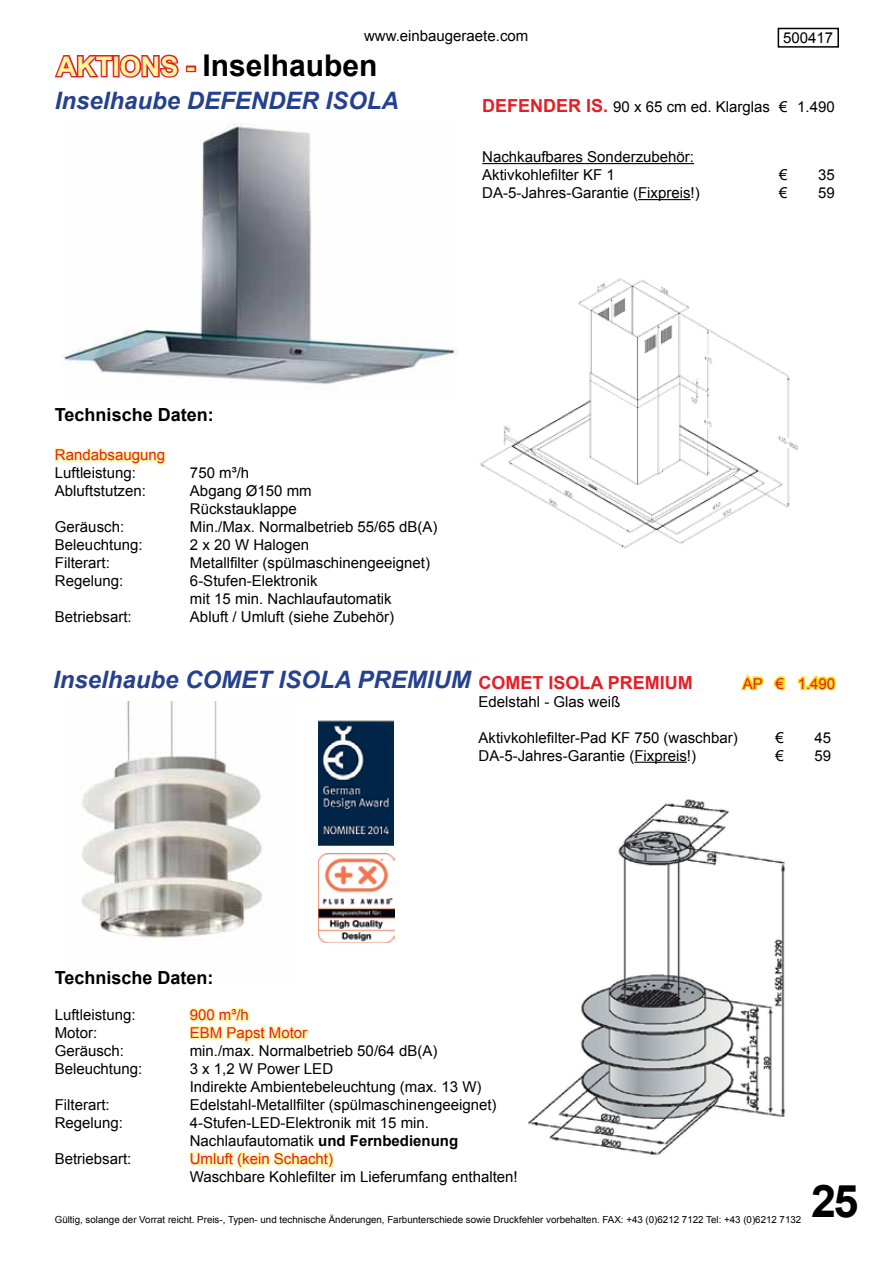
<style>
.page{position:relative;width:893px;height:1263px;background:#fff}
.page>*{position:absolute;margin:0;border:0;box-sizing:border-box;transform-origin:0 0}
.t1{font:700 45px "Arial";color:#000}
.t2{font:700 30px "Arial";color:#000}
.t3{font:italic 700 24px "Arial";color:#25408f}
.t4{font:700 18px "Arial";color:#000}
.t5{font:700 18px "Arial";color:#e41f26}
.t6{font:15px/18px "Arial";color:#000}
.t7{font:15px "Arial";color:#e41f26}
.t8{font:9.75px "Arial";color:#000}
.s1{font-size:27px;color:#fff89f}
.s2{font-weight:700;font-size:18px;color:#e41f26}
.s3{font-weight:700}
</style>
<div class="page">
<div style="left:778px;top:28px;width:61px;height:20px;border:2px solid #000"></div>
<hr style="left:634px;top:762px;width:53px;height:1px;background:#000">
<svg style="left:740px;top:673px;width:24px;height:18px"></svg>
<svg style="left:773px;top:676px;width:13px;height:15px"></svg>
<svg style="left:797px;top:675px;width:39px;height:16px"></svg>
<img style="left:81px;top:701px;width:182px;height:237px">
<svg style="left:189px;top:1007px;width:121px;height:36px"></svg>
<svg style="left:189px;top:1151px;width:146px;height:18px"></svg>
<img style="left:528px;top:799px;width:257px;height:356px">
<img style="left:318px;top:721px;width:75px;height:124px">
<img style="left:318px;top:854px;width:76px;height:88px">
<svg style="left:54px;top:54px;width:125px;height:24px"></svg>
<div style="left:186px;top:65px;width:10px;height:7px;border:3px solid #e41f26"></div>
<hr style="left:482px;top:163px;width:212px;height:1px;background:#000">
<hr style="left:638px;top:199px;width:53px;height:1px;background:#000">
<img style="left:62px;top:123px;width:396px;height:261px">
<svg style="left:54px;top:448px;width:112px;height:17px"></svg>
<img style="left:480px;top:278px;width:318px;height:271px">
<p class="t6" style="left:364px;top:27px;width:166px">www.einbaugeraete.com</p>
<p class="t6" style="left:783px;top:29px;width:52px">500417</p>
<h2 class="t2" style="left:57px;top:45px;width:322px"><span class="s1">AKTIONS -</span> Inselhauben</h2>
<h3 class="t3" style="left:55px;top:85px;width:346px">Inselhaube DEFENDER ISOLA</h3>
<p class="t6" style="left:482px;top:98px;width:354px"><span class="s2">DEFENDER IS.</span> 90 x 65 cm ed. Klarglas € 1.490</p>
<p class="t6" style="left:482px;top:148px;width:213px">Nachkaufbares Sonderzubehör:<br>Aktivkohlefilter KF 1</p>
<p class="t6" style="left:779px;top:166px;width:10px">€</p>
<p class="t6" style="left:818px;top:166px;width:18px">35</p>
<p class="t6" style="left:482px;top:184px;width:219px">DA-5-Jahres-Garantie (Fixpreis!)</p>
<p class="t6" style="left:779px;top:184px;width:10px">€</p>
<p class="t6" style="left:818px;top:184px;width:18px">59</p>
<p class="t4" style="left:55px;top:402px;width:160px">Technische Daten:</p>
<p class="t7" style="left:55px;top:445px;width:112px">Randabsaugung</p>
<p class="t6" style="left:55px;top:464px;width:82px">Luftleistung:</p>
<p class="t6" style="left:190px;top:464px;width:61px">750 m³/h</p>
<p class="t6" style="left:55px;top:482px;width:92px">Abluftstutzen:</p>
<p class="t6" style="left:190px;top:482px;width:123px">Abgang Ø150 mm<br>Rückstauklappe</p>
<p class="t6" style="left:55px;top:518px;width:71px">Geräusch:</p>
<p class="t6" style="left:190px;top:518px;width:249px">Min./Max. Normalbetrieb 55/65 dB(A)</p>
<p class="t6" style="left:55px;top:536px;width:89px">Beleuchtung:</p>
<p class="t6" style="left:190px;top:536px;width:121px">2 x 20 W Halogen</p>
<p class="t6" style="left:55px;top:554px;width:57px">Filterart:</p>
<p class="t6" style="left:190px;top:554px;width:242px">Metallfilter (spülmaschinengeeignet)</p>
<p class="t6" style="left:55px;top:572px;width:70px">Regelung:</p>
<p class="t6" style="left:190px;top:572px;width:203px">6-Stufen-Elektronik<br>mit 15 min. Nachlaufautomatik</p>
<p class="t6" style="left:55px;top:608px;width:78px">Betriebsart:</p>
<p class="t6" style="left:190px;top:608px;width:206px">Abluft / Umluft (siehe Zubehör)</p>
<h3 class="t3" style="left:53px;top:664px;width:419px">Inselhaube COMET ISOLA PREMIUM</h3>
<p class="t5" style="left:478px;top:670px;width:216px">COMET ISOLA PREMIUM</p>
<p class="t7" style="left:743px;top:673px;width:94px">AP € 1.490</p>
<p class="t6" style="left:478px;top:692px;width:143px">Edelstahl - Glas weiß</p>
<p class="t6" style="left:478px;top:728px;width:261px">Aktivkohlefilter-Pad KF 750 (waschbar)</p>
<p class="t6" style="left:775px;top:728px;width:10px">€</p>
<p class="t6" style="left:814px;top:728px;width:18px">45</p>
<p class="t6" style="left:478px;top:746px;width:219px">DA-5-Jahres-Garantie (Fixpreis!)</p>
<p class="t6" style="left:775px;top:746px;width:10px">€</p>
<p class="t6" style="left:814px;top:746px;width:18px">59</p>
<p class="t4" style="left:55px;top:966px;width:160px">Technische Daten:</p>
<p class="t6" style="left:55px;top:1006px;width:82px">Luftleistung:</p>
<p class="t7" style="left:190px;top:1005px;width:61px">900 m³/h</p>
<p class="t6" style="left:55px;top:1024px;width:44px">Motor:</p>
<p class="t7" style="left:190px;top:1023px;width:119px">EBM Papst Motor</p>
<p class="t6" style="left:55px;top:1042px;width:71px">Geräusch:</p>
<p class="t6" style="left:190px;top:1042px;width:249px">min./max. Normalbetrieb 50/64 dB(A)</p>
<p class="t6" style="left:55px;top:1060px;width:89px">Beleuchtung:</p>
<p class="t6" style="left:190px;top:1060px;width:293px">3 x 1,2 W Power LED<br>Indirekte Ambientebeleuchtung (max. 13 W)</p>
<p class="t6" style="left:55px;top:1096px;width:57px">Filterart:</p>
<p class="t6" style="left:190px;top:1096px;width:308px">Edelstahl-Metallfilter (spülmaschinengeeignet)</p>
<p class="t6" style="left:55px;top:1114px;width:70px">Regelung:</p>
<p class="t6" style="left:190px;top:1114px;width:270px">4-Stufen-LED-Elektronik mit 15 min.<br>Nachlaufautomatik <span class="s3">und Fernbedienung</span></p>
<p class="t6" style="left:55px;top:1150px;width:78px">Betriebsart:</p>
<p class="t7" style="left:190px;top:1149px;width:145px">Umluft (kein Schacht)</p>
<p class="t6" style="left:190px;top:1168px;width:329px">Waschbare Kohlefilter im Lieferumfang enthalten!</p>
<p class="t8" style="left:55px;top:1213px;width:748px">Gültig, solange der Vorrat reicht. Preis-, Typen- und technische Änderungen, Farbunterschiede sowie Druckfehler vorbehalten. FAX: +43 (0)6212 7122 Tel: +43 (0)6212 7132</p>
<h1 class="t1" style="left:811px;top:1171px;width:49px">25</h1>
</div>
